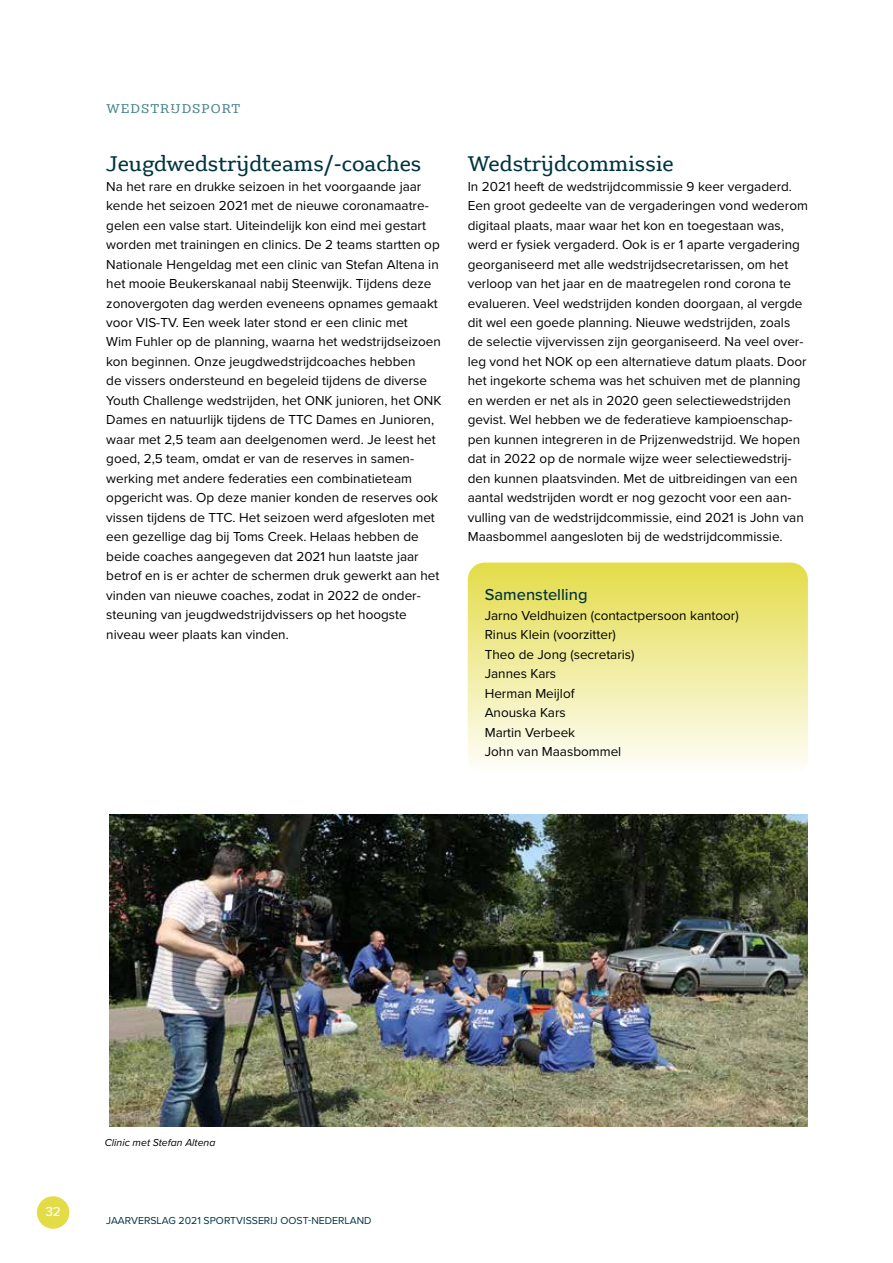
<style>
.page{position:relative;width:893px;height:1263px;background:#fff}
.page>*{position:absolute;margin:0;border:0;box-sizing:border-box;transform-origin:0 0}
.t1{font:22.5px "Gelo";color:#003441}
.t2{font:500 16.5px "Proxima Nova";color:#003441}
.t3{font:13.5px/19.5px "Proxima Nova";color:#000}
.t4{font:13.5px "Gelo";letter-spacing:.07em;color:#4b858e}
.t5{font:500 13.5px "Proxima Nova";color:#fff}
.t6{font:10.5px "Proxima Nova";color:#003441}
.t7{font:italic 10.5px "Proxima Nova";color:#000}
</style>
<div class="page">
<div style="left:37px;top:1196px;width:32px;height:33px;background:#e4dc47;border-radius:50%"></div>
<div style="left:468px;top:563px;width:340px;height:213px;background:linear-gradient(to bottom,#e4dc48,#fefffe);border-radius:17px"></div>
<img style="left:109px;top:814px;width:699px;height:313px">
<p class="t4" style="left:106px;top:100px;width:135px">WEDSTRIJDSPORT</p>
<h1 class="t1" style="left:106px;top:150px;width:317px">Jeugdwedstrijdteams/-coaches</h1>
<p class="t3" style="left:106px;top:176px;width:337px">Na het rare en drukke seizoen in het voorgaande jaar kende het seizoen 2021 met de nieuwe coronamaatre&shy;gelen een valse start. Uiteindelijk kon eind mei gestart worden met trainingen en clinics. De 2 teams startten op Nationale Hengeldag met een clinic van Stefan Altena in het mooie Beukerskanaal nabij Steenwijk. Tijdens deze zonovergoten dag werden eveneens opnames gemaakt voor VIS-TV. Een week later stond er een clinic met<br>Wim Fuhler op de planning, waarna het wedstrijdseizoen kon beginnen. Onze jeugdwedstrijdcoaches hebben<br>de vissers ondersteund en begeleid tijdens de diverse Youth Challenge wedstrijden, het ONK junioren, het ONK Dames en natuurlijk tijdens de TTC Dames en Junioren, waar met 2,5 team aan deelgenomen werd. Je leest het goed, 2,5 team, omdat er van de reserves in samen&shy;werking met andere federaties een combinatieteam opgericht was. Op deze manier konden de reserves ook vissen tijdens de TTC. Het seizoen werd afgesloten met een gezellige dag bij Toms Creek. Helaas hebben de beide coaches aangegeven dat 2021 hun laatste jaar betrof en is er achter de schermen druk gewerkt aan het vinden van nieuwe coaches, zodat in 2022 de onder&shy;steuning van jeugdwedstrijdvissers op het hoogste niveau weer plaats kan vinden.</p>
<h1 class="t1" style="left:468px;top:150px;width:208px">Wedstrijdcommissie</h1>
<p class="t3" style="left:468px;top:176px;width:342px">In 2021 heeft de wedstrijdcommissie 9 keer vergaderd.<br>Een groot gedeelte van de vergaderingen vond wederom digitaal plaats, maar waar het kon en toegestaan was, werd er fysiek vergaderd. Ook is er 1 aparte vergadering georganiseerd met alle wedstrijdsecretarissen, om het verloop van het jaar en de maatregelen rond corona te evalueren. Veel wedstrijden konden doorgaan, al vergde dit wel een goede planning. Nieuwe wedstrijden, zoals de selectie vijvervissen zijn georganiseerd. Na veel over&shy;leg vond het NOK op een alternatieve datum plaats. Door het ingekorte schema was het schuiven met de planning en werden er net als in 2020 geen selectiewedstrijden gevist. Wel hebben we de federatieve kampioenschap&shy;pen kunnen integreren in de Prijzenwedstrijd. We hopen dat in 2022 op de normale wijze weer selectiewedstrij&shy;den kunnen plaatsvinden. Met de uitbreidingen van een aantal wedstrijden wordt er nog gezocht voor een aan&shy;vulling van de wedstrijdcommissie, eind 2021 is John van Maasbommel aangesloten bij de wedstrijdcommissie.</p>
<p class="t2" style="left:485px;top:582px;width:104px">Samenstelling</p>
<p class="t3" style="left:485px;top:605px;width:256px">Jarno Veldhuizen (contactpersoon kantoor)<br>Rinus Klein (voorzitter)<br>Theo de Jong (secretaris)<br>Jannes Kars<br>Herman Meijlof<br>Anouska Kars<br>Martin Verbeek<br>John van Maasbommel</p>
<p class="t5" style="left:45px;top:1201px;width:17px">32</p>
<p class="t7" style="left:105px;top:1135px;width:112px">Clinic met Stefan Altena</p>
<p class="t6" style="left:106px;top:1213px;width:267px">JAARVERSLAG 2021 SPORTVISSERIJ OOST-NEDERLAND</p>
</div>
